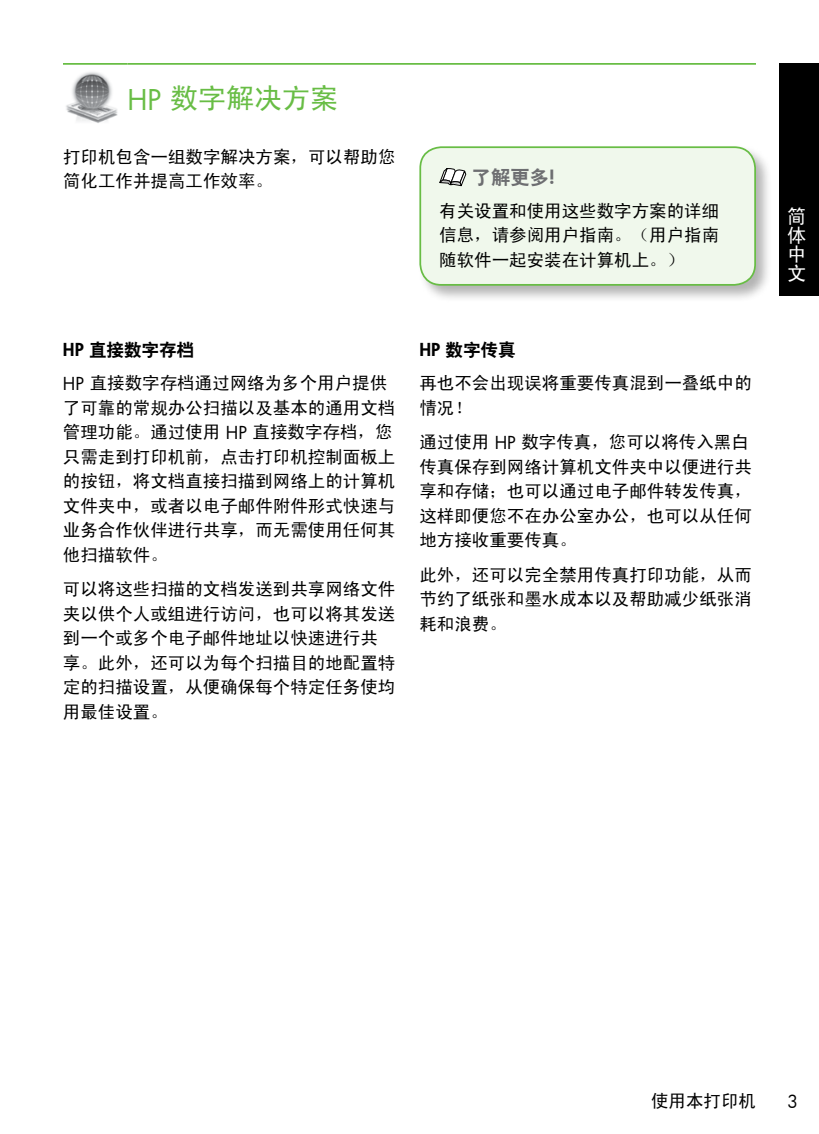
<style>
.page{position:relative;width:819px;height:1134px;background:#fff}
.page>*{position:absolute;margin:0;border:0;box-sizing:border-box;transform-origin:0 0}
.t1{font:28px "Sim Hei";color:#68bd45}
.t2{font:19.25px "Heiti CSEG";color:#6d6e71}
.t3{font:19.25px/19.2px "Sim Hei";color:#fff;text-align:justify}
.t4{font:17.5px/24.5px "Sim Hei";color:#000}
.t5{font:17.5px "Heiti CSEG";color:#000}
.t6{font:17.5px "Futura Bk";color:#000}
.s1{font-family:"Futura Bk"}
.s2{font-family:"Futura Hv"}
</style>
<div class="page">
<div style="left:779px;top:63px;width:40px;height:232px;background:#000"></div>
<div style="left:417px;top:144px;width:356px;height:159px;background:#000;opacity:.3"></div>
<div style="left:420px;top:147px;width:335px;height:138px;background:#f0f8ec;border-radius:21px"></div>
<div style="left:419px;top:146px;width:337px;height:140px;border:2px solid #68bd45;border-radius:21px"></div>
<hr style="left:63px;top:63px;width:64px;height:2px;background:#68bd45">
<hr style="left:127px;top:63px;width:629px;height:2px;background:#68bd45">
<img style="left:66px;top:72px;width:52px;height:51px">
<svg style="left:439px;top:168px;width:27px;height:19px"></svg>
<h1 class="t1" style="left:127px;top:84px;width:212px"><span class="s1">HP</span> 数字解决方案</h1>
<p class="t4" style="left:63px;top:144px;width:334px">打印机包含一组数字解决方案，可以帮助您简化工作并提高工作效率。</p>
<p class="t2" style="left:472px;top:167px;width:85px">了解更多<span class="s2">!</span></p>
<p class="t4" style="left:439px;top:198px;width:281px;text-align:justify">有关设置和使用这些数字方案的详细信息，请参阅用户指南。（用户指南随软件一起安装在计算机上。）</p>
<p class="t5" style="left:63px;top:341px;width:133px"><span class="s2">HP</span> 直接数字存档</p>
<p class="t4" style="left:63px;top:371px;width:334px"><span class="s1">HP</span> 直接数字存档通过网络为多个用户提供了可靠的常规办公扫描以及基本的通用文档管理功能。通过使用 <span class="s1">HP</span> 直接数字存档，您只需走到打印机前，点击打印机控制面板上的按钮，将文档直接扫描到网络上的计算机文件夹中，或者以电子邮件附件形式快速与业务合作伙伴进行共享，而无需使用任何其他扫描软件。</p>
<p class="t4" style="left:63px;top:577px;width:334px">可以将这些扫描的文档发送到共享网络文件夹以供个人或组进行访问，也可以将其发送到一个或多个电子邮件地址以快速进行共享。此外，还可以为每个扫描目的地配置特定的扫描设置，从便确保每个特定任务使均用最佳设置。</p>
<p class="t5" style="left:419px;top:341px;width:98px"><span class="s2">HP</span> 数字传真</p>
<p class="t4" style="left:419px;top:371px;width:334px">再也不会出现误将重要传真混到一叠纸中的情况！</p>
<p class="t4" style="left:419px;top:430px;width:334px">通过使用 <span class="s1">HP</span> 数字传真，您可以将传入黑白传真保存到网络计算机文件夹中以便进行共享和存储；也可以通过电子邮件转发传真，这样即便您不在办公室办公，也可以从任何地方接收重要传真。</p>
<p class="t4" style="left:419px;top:562px;width:334px;text-align:justify">此外，还可以完全禁用传真打印功能，从而节约了纸张和墨水成本以及帮助减少纸张消耗和浪费。</p>
<p class="t3" style="left:787px;top:206px;width:21px">简体中文</p>
<p class="t4" style="left:651px;top:1088px;width:106px">使用本打印机</p>
<p class="t6" style="left:787px;top:1089px;width:12px">3</p>
</div>
